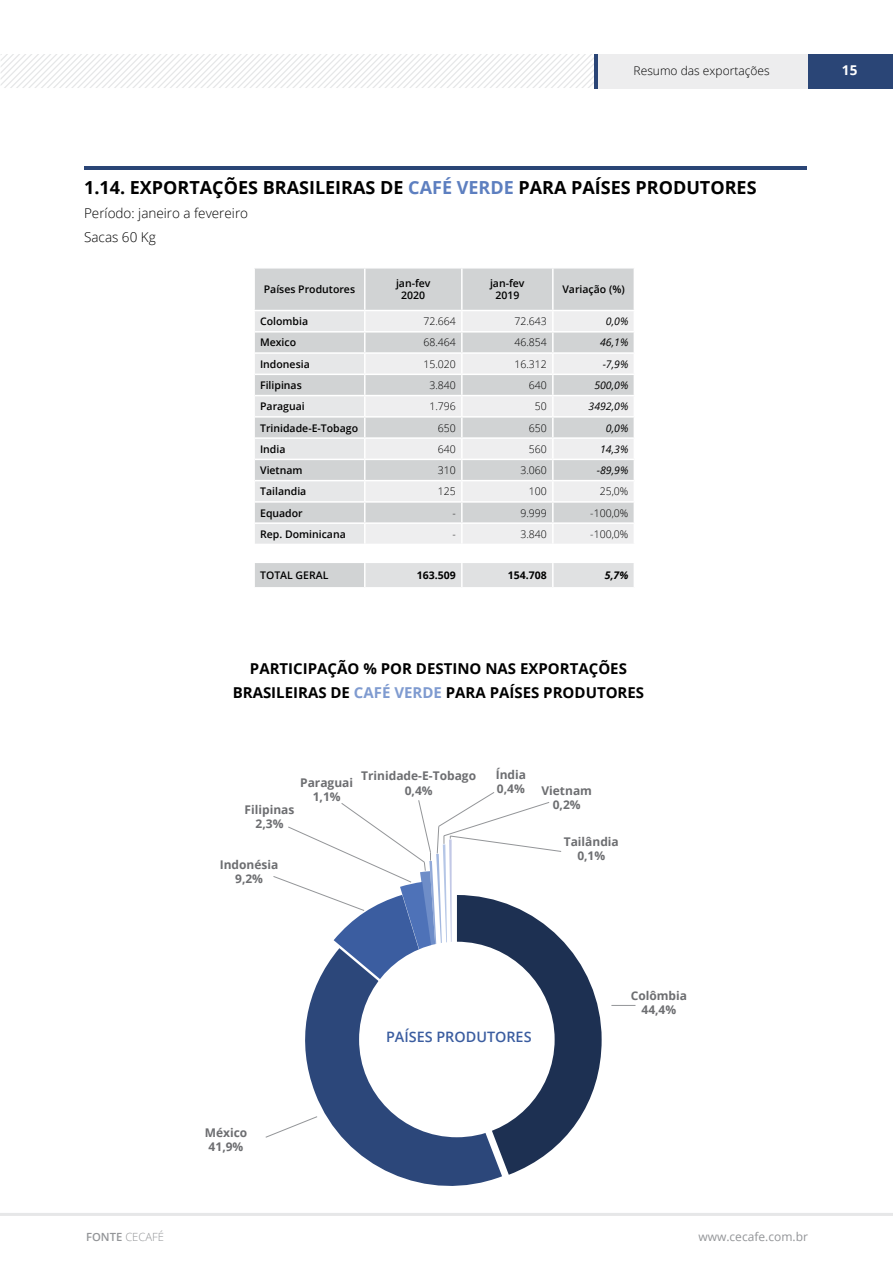
<style>
.page{position:relative;width:893px;height:1263px;background:#fff}
.page>*{position:absolute;margin:0;border:0;box-sizing:border-box;transform-origin:0 0}
.t1{font:700 18px "Open Sans";color:#000}
.t2{font:700 15px/24px "Open Sans";color:#000;text-align:center}
.t3{font:600 14.4px "Open Sans";color:#3b5da0}
.t4{font:300 13.5px/24px "Open Sans";color:#000}
.t5{font:700 13.5px "Open Sans";color:#fff}
.t6{font:700 12px/14.4px "Open Sans";color:#6d6e71;text-align:center}
.t7{font:300 12px "Open Sans";color:#000}
.t8{font:12px "Open Sans";color:#939598}
.t9{font:300 11.25px "Open Sans";color:#939598}
.t10{font:600 10.5px/12.6px "Open Sans";color:#000;text-align:center}
.t11{font:300 10.5px "Open Sans";color:#000}
.t12{font:italic 10.5px "Open Sans";color:#000}
.t13{font:700 10.5px "Open Sans";color:#000}
.t14{font:italic 700 10.5px "Open Sans";color:#000}
.s1{color:#5d7fc0}
.s2{color:#7f9bd0}
.s3{font-weight:600}
</style>
<div class="page">
<hr style="left:0;top:1213px;width:893px;height:3px;background:#e6e7e8">
<svg style="left:1px;top:54px;width:593px;height:34px"></svg>
<div style="left:595px;top:54px;width:213px;height:34px;background:#ededee"></div>
<div style="left:808px;top:54px;width:85px;height:34px;background:#2a4576"></div>
<hr style="left:594px;top:54px;width:4px;height:34px;background:#2a4576">
<hr style="left:84px;top:167px;width:723px;height:3px;background:#2a4576">
<div style="left:255px;top:269px;width:379px;height:41px;background:#d1d3d4"></div>
<hr style="left:364px;top:269px;width:2px;height:41px;background:#fff">
<hr style="left:461px;top:269px;width:2px;height:41px;background:#fff">
<hr style="left:552px;top:269px;width:2px;height:41px;background:#fff">
<svg style="left:255px;top:311px;width:379px;height:276px;background:#e1e2e3"></svg>
<svg style="left:395px;top:1175px;width:107px;height:11px"></svg>
<svg style="left:611px;top:1005px;width:24px;height:1px"></svg>
<svg style="left:265px;top:792px;width:337px;height:383px"></svg>
<div style="left:253px;top:544px;width:403px;height:19px;background:#fff"></div>
<p class="t7" style="left:634px;top:63px;width:138px">Resumo das exportações</p>
<p class="t5" style="left:842px;top:61px;width:17px">15</p>
<h1 class="t1" style="left:84px;top:175px;width:674px">1.14. EXPORTAÇÕES BRASILEIRAS DE <span class="s1">CAFÉ VERDE</span> PARA PAÍSES PRODUTORES</h1>
<p class="t4" style="left:84px;top:201px;width:166px">Período: janeiro a fevereiro<br>Sacas 60 Kg</p>
<p class="t10" style="left:264px;top:283px;width:93px">Países Produtores</p>
<p class="t10" style="left:396px;top:277px;width:36px">jan-fev<br>2020</p>
<p class="t10" style="left:490px;top:277px;width:36px">jan-fev<br>2019</p>
<p class="t10" style="left:562px;top:283px;width:64px">Variação (%)</p>
<p class="t10" style="left:260px;top:315px;width:50px">Colombia</p>
<p class="t11" style="left:423px;top:314px;width:34px">72.664</p>
<p class="t11" style="left:514px;top:314px;width:34px">72.643</p>
<p class="t12" style="left:606px;top:314px;width:24px">0,0%</p>
<p class="t10" style="left:260px;top:336px;width:38px">Mexico</p>
<p class="t11" style="left:423px;top:335px;width:34px">68.464</p>
<p class="t11" style="left:514px;top:335px;width:34px">46.854</p>
<p class="t12" style="left:600px;top:335px;width:30px">46,1%</p>
<p class="t10" style="left:260px;top:357px;width:51px">Indonesia</p>
<p class="t11" style="left:423px;top:357px;width:34px">15.020</p>
<p class="t11" style="left:514px;top:357px;width:34px">16.312</p>
<p class="t12" style="left:603px;top:357px;width:27px">-7,9%</p>
<p class="t10" style="left:260px;top:379px;width:43px">Filipinas</p>
<p class="t11" style="left:429px;top:378px;width:28px">3.840</p>
<p class="t11" style="left:529px;top:378px;width:19px">640</p>
<p class="t12" style="left:594px;top:378px;width:35px">500,0%</p>
<p class="t10" style="left:260px;top:400px;width:46px">Paraguai</p>
<p class="t11" style="left:429px;top:399px;width:28px">1.796</p>
<p class="t11" style="left:535px;top:399px;width:13px">50</p>
<p class="t12" style="left:589px;top:399px;width:41px">3492,0%</p>
<p class="t10" style="left:260px;top:421px;width:100px">Trinidade-E-Tobago</p>
<p class="t11" style="left:438px;top:420px;width:19px">650</p>
<p class="t11" style="left:529px;top:420px;width:19px">650</p>
<p class="t12" style="left:606px;top:420px;width:24px">0,0%</p>
<p class="t10" style="left:260px;top:442px;width:27px">India</p>
<p class="t11" style="left:438px;top:442px;width:19px">640</p>
<p class="t11" style="left:529px;top:442px;width:19px">560</p>
<p class="t12" style="left:600px;top:442px;width:30px">14,3%</p>
<p class="t10" style="left:260px;top:464px;width:44px">Vietnam</p>
<p class="t11" style="left:438px;top:463px;width:19px">310</p>
<p class="t11" style="left:520px;top:463px;width:28px">3.060</p>
<p class="t12" style="left:597px;top:463px;width:33px">-89,9%</p>
<p class="t10" style="left:260px;top:485px;width:48px">Tailandia</p>
<p class="t11" style="left:438px;top:484px;width:19px">125</p>
<p class="t11" style="left:529px;top:484px;width:19px">100</p>
<p class="t11" style="left:600px;top:484px;width:30px">25,0%</p>
<p class="t10" style="left:260px;top:506px;width:44px">Equador</p>
<p class="t11" style="left:452px;top:506px;width:5px">-</p>
<p class="t11" style="left:520px;top:506px;width:28px">9.999</p>
<p class="t11" style="left:590px;top:506px;width:40px">-100,0%</p>
<p class="t10" style="left:260px;top:527px;width:87px">Rep. Dominicana</p>
<p class="t11" style="left:452px;top:527px;width:5px">-</p>
<p class="t11" style="left:520px;top:527px;width:28px">3.840</p>
<p class="t11" style="left:590px;top:527px;width:40px">-100,0%</p>
<p class="t10" style="left:260px;top:569px;width:70px">TOTAL GERAL</p>
<p class="t13" style="left:417px;top:568px;width:40px">163.509</p>
<p class="t13" style="left:508px;top:568px;width:40px">154.708</p>
<p class="t14" style="left:605px;top:568px;width:25px">5,7%</p>
<h2 class="t2" style="left:233px;top:656px;width:413px">PARTICIPAÇÃO % POR DESTINO NAS EXPORTAÇÕES<br>BRASILEIRAS DE <span class="s2">CAFÉ VERDE</span> PARA PAÍSES PRODUTORES</h2>
<p class="t6" style="left:300px;top:775px;width:54px">Paraguai<br>1,1%</p>
<p class="t6" style="left:245px;top:802px;width:51px">Filipinas<br>2,3%</p>
<p class="t6" style="left:361px;top:768px;width:116px">Trinidade-E-Tobago<br>0,4%</p>
<p class="t6" style="left:220px;top:857px;width:60px">Indonésia<br>9,2%</p>
<p class="t6" style="left:496px;top:767px;width:32px;text-align:left">Índia<br>0,4%</p>
<p class="t6" style="left:541px;top:783px;width:52px">Vietnam<br>0,2%</p>
<p class="t6" style="left:564px;top:834px;width:57px">Tailândia<br>0,1%</p>
<p class="t9" style="left:86px;top:1229px;width:80px"><span class="s3">FONTE</span> CECAFÉ</p>
<p class="t6" style="left:205px;top:1125px;width:44px">México<br>41,9%</p>
<h3 class="t3" style="left:386px;top:1027px;width:147px">PAÍSES PRODUTORES</h3>
<p class="t6" style="left:631px;top:988px;width:58px">Colômbia<br>44,4%</p>
<p class="t8" style="left:698px;top:1229px;width:111px">www.cecafe.com.br</p>
</div>
